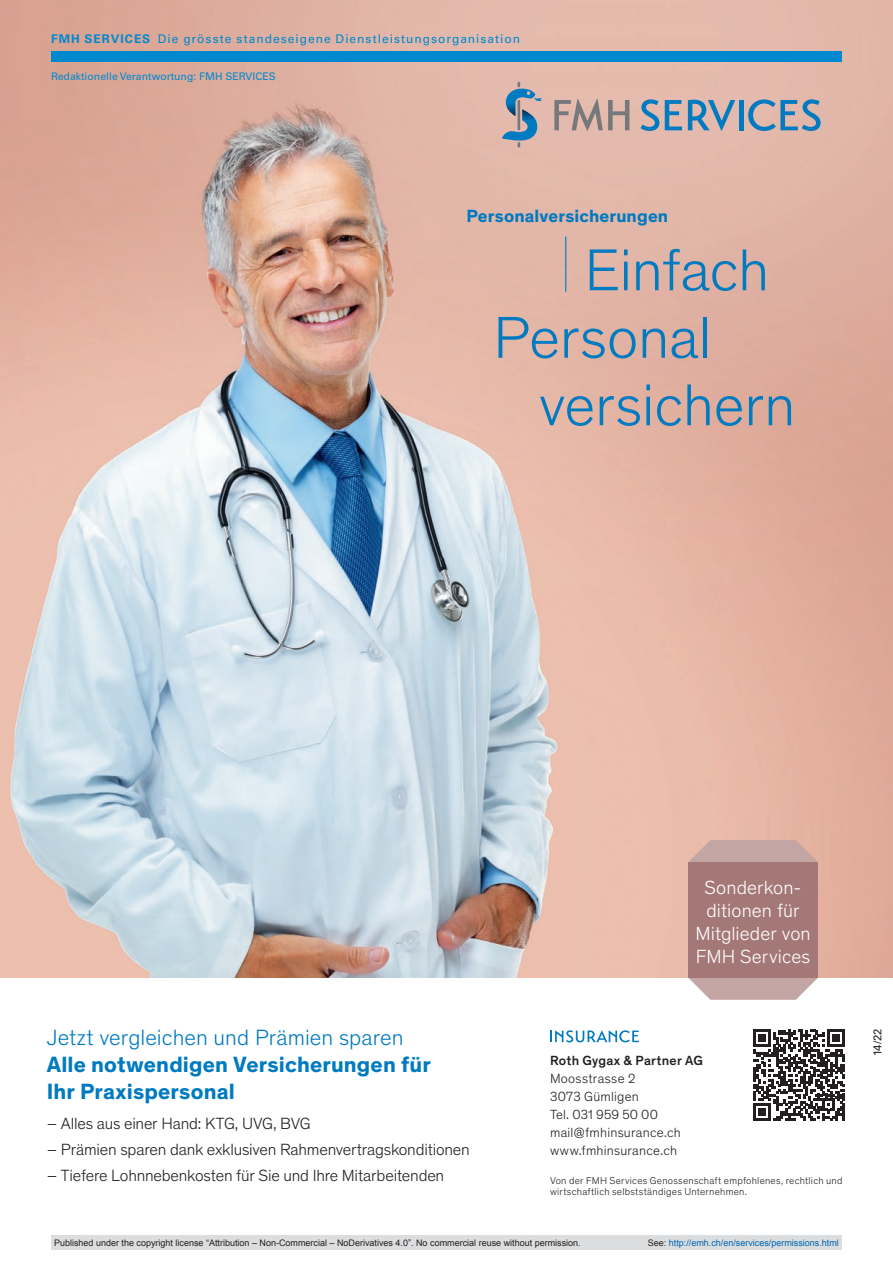
<style>
.page{position:relative;width:893px;height:1263px;background:#fff}
.page>*{position:absolute;margin:0;border:0;box-sizing:border-box;transform-origin:0 0}
.t1{font:300 60px "Theinhardt";letter-spacing:-.005em;color:#007ac0}
.t2{font:700 22.5px/27px "Theinhardt";letter-spacing:.005em;color:#007ac0}
.t3{font:300 19.35px/23.2px "Theinhardt";letter-spacing:.005em;color:#fff;text-align:center}
.t4{font:700 18px "Theinhardt";letter-spacing:.01em;color:#007ac0}
.t5{font:300 16.5px "Theinhardt";letter-spacing:-.01em;color:#231f20}
.t6{font:300 13.5px/18px "Theinhardt";letter-spacing:.015em;color:#231f20}
.ressort{font:12px "Univers LT Std";letter-spacing:.08em;color:#0089cf}
.legende{font:11.25px "Univers LT Std";color:#231f20}
.t7{font:10.5px "Univers LT Std";color:#0089cf}
.t8{font:300 10.2px/11.2px "Theinhardt";letter-spacing:.025em;color:#231f20}
.t9{font:9px "Arial";color:#231f20}
.t10{font:9px "Arial";color:#0066b3}
.s1{font-weight:700}
.s2{font-weight:300}
.s3{font-weight:500}
.s4{color:#231f20}
</style>
<div class="page">
<img style="left:0;top:0;width:893px;height:978px">
<svg style="left:641px;top:99px;width:18px;height:32px"></svg>
<svg style="left:665px;top:100px;width:17px;height:30px"></svg>
<svg style="left:688px;top:98px;width:47px;height:33px;background:#8ea1b4"></svg>
<hr style="left:739px;top:100px;width:4px;height:30px;background:#007ac0">
<svg style="left:748px;top:99px;width:73px;height:32px;background:#93a2b2"></svg>
<svg style="left:554px;top:99px;width:75px;height:32px;background:#b8a099"></svg>
<svg style="left:502px;top:81px;width:40px;height:67px;background:#9ba2ad"></svg>
<hr style="left:565px;top:236px;width:1px;height:56px;background:#007ac0">
<svg style="left:688px;top:840px;width:130px;height:22px;background:#c9a8a3"></svg>
<svg style="left:689px;top:978px;width:129px;height:22px"></svg>
<div style="left:688px;top:862px;width:130px;height:116px;background:#a47877"></div>
<svg style="left:550px;top:1030px;width:89px;height:12px"></svg>
<svg style="left:754px;top:1030px;width:91px;height:91px"></svg>
<hr style="left:842px;top:1104px;width:3px;height:17px;background:#231f20">
<div style="left:51px;top:51px;width:791px;height:11px;background:#0089cf"></div>
<div style="left:51px;top:1235px;width:791px;height:15px;background:#dcdddf"></div>
<p class="ressort" style="left:51px;top:31px;width:470px"><span class="s1">FMH SERVICES</span> Die grösste standeseigene Dienstleistungsorganisation</p>
<p class="t7" style="left:51px;top:70px;width:226px">Redaktionelle Verantwortung: FMH SERVICES</p>
<p class="t4" style="left:466px;top:203px;width:203px">Personalversicherungen</p>
<p class="t1" style="left:584px;top:228px;width:186px">Einfach</p>
<p class="t1" style="left:493px;top:296px;width:220px">Personal</p>
<p class="t1" style="left:539px;top:363px;width:258px">versichern</p>
<p class="t2" style="left:47px;top:1022px;width:385px"><span class="s2">Jetzt vergleichen und Prämien sparen<br></span>Alle notwendigen Versicherungen für<br>Ihr Praxispersonal</p>
<p class="t5" style="left:47px;top:1112px;width:265px">– Alles aus einer Hand: KTG, UVG, BVG</p>
<p class="t5" style="left:47px;top:1138px;width:425px">– Prämien sparen dank exklusiven Rahmenvertragskonditionen</p>
<p class="t5" style="left:47px;top:1164px;width:399px">– Tiefere Lohnnebenkosten für Sie und Ihre Mitarbeitenden</p>
<p class="t3" style="left:695px;top:874px;width:117px">Sonderkon&shy;ditionen für<br>Mitglieder von<br>FMH Services</p>
<p class="t6" style="left:550px;top:1050px;width:154px"><span class="s3">Roth Gygax &amp; Partner AG<br></span>Moosstrasse 2<br>3073 Gümligen<br>Tel. 031 959 50 00 mail@fmhinsurance.ch www.fmhinsurance.ch</p>
<p class="t8" style="left:550px;top:1174px;width:294px">Von der FMH Services Genossenschaft empfohlenes, rechtlich und wirtschaftlich selbstständiges Unternehmen.</p>
<p class="t9" style="left:54px;top:1237px;width:528px">Published under the copyright license “Attribution – Non-Commercial – NoDerivatives 4.0”. No commercial reuse without permission.</p>
<p class="t10" style="left:648px;top:1237px;width:193px"><span class="s4">See:</span> http://emh.ch/en/services/permissions.html</p>
<p class="legende" style="left:871px;top:1056px;width:29px;rotate:-90deg">14/22</p>
</div>
